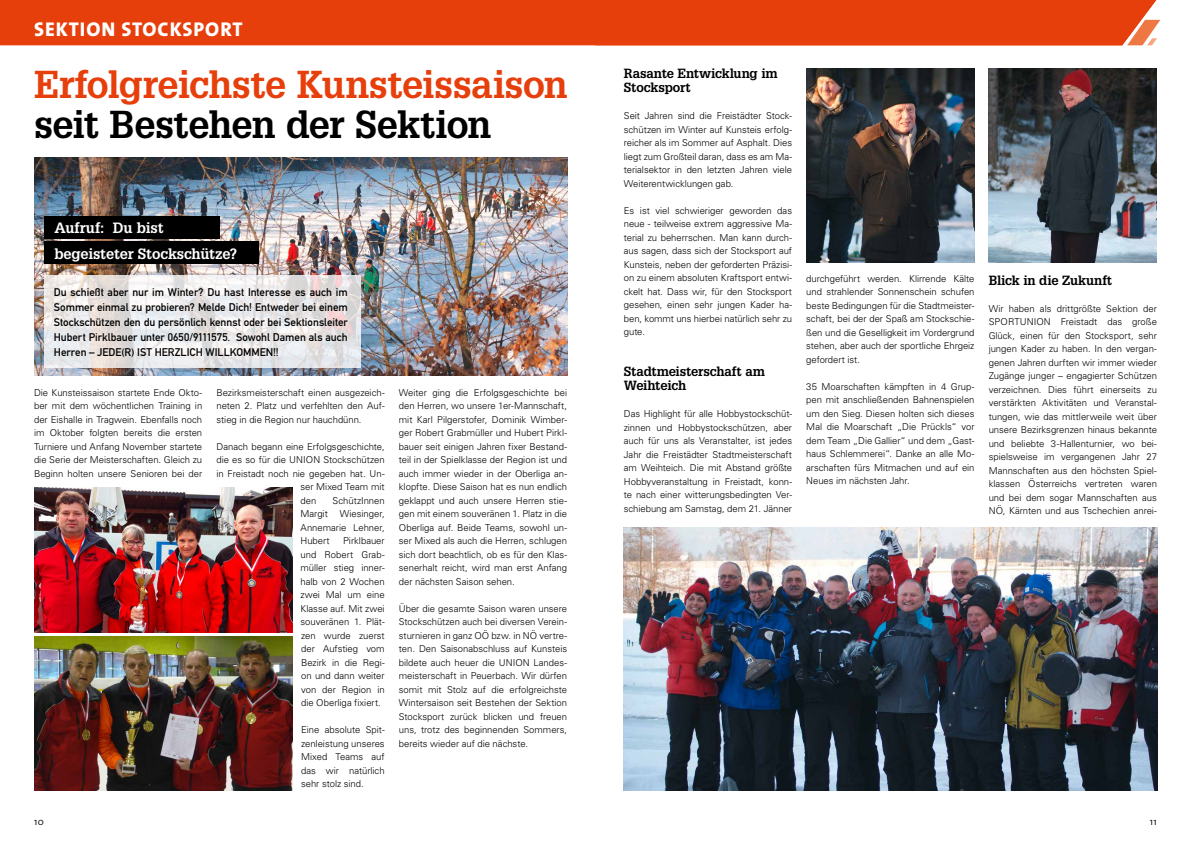
<style>
.page{position:relative;width:1191px;height:842px;background:#fff}
.page>*{position:absolute;margin:0;border:0;box-sizing:border-box;transform-origin:0 0}
.t1{font:700 38px "Glypha LT";letter-spacing:-.015em;color:#e73f0c}
.t2{font:700 38px "Glypha LT";letter-spacing:-.02em;color:#000}
.t3{font:800 20px "The Sans";letter-spacing:.05em;color:#fff}
.t4{font:700 14.6px/26px "Glypha LT";letter-spacing:-.005em;color:#fff}
.t5{font:700 13px/14px "Glypha LT";letter-spacing:-.01em;color:#000}
.t6{font:11px/15px "DIN Mittelschrift LT";color:#000;text-align:justify}
.t7{font:300 10px "The Sans";color:#000}
.t8{font:300 9.5px/13.5px "Univers LT";letter-spacing:-.005em;color:#000;text-align:justify}
</style>
<div class="page">
<div style="left:0;top:0;width:595px;height:45px;background:#e73f0c"></div>
<div style="left:595px;top:0;width:565px;height:45px;background:#e73f0c"></div>
<img style="left:34px;top:636px;width:259px;height:155px">
<img style="left:34px;top:488px;width:258px;height:145px">
<img style="left:624px;top:527px;width:533px;height:264px">
<img style="left:34px;top:157px;width:533px;height:219px">
<div style="left:44px;top:216px;width:176px;height:23px;background:#000"></div>
<div style="left:44px;top:242px;width:214px;height:22px;background:#000"></div>
<svg style="left:44px;top:275px;width:316px;height:92px"></svg>
<img style="left:988px;top:68px;width:169px;height:195px">
<img style="left:806px;top:68px;width:168px;height:195px">
<h2 class="t3" style="left:34px;top:13px;width:210px">SEKTION STOCKSPORT</h2>
<h1 class="t1" style="left:34px;top:61px;width:535px">Erfolgreichste Kunsteissaison</h1>
<h1 class="t2" style="left:34px;top:101px;width:459px">seit Bestehen der Sektion</h1>
<h3 class="t4" style="left:54px;top:214px;width:184px">Aufruf: Du bist begeisteter Stockschütze?</h3>
<p class="t6" style="left:54px;top:285px;width:295px">Du schießt aber nur im Winter? Du hast Interesse es auch im Sommer einmal zu probieren? Melde Dich! Entweder bei einem Stockschützen den du persönlich kennst oder bei Sektionsleiter Hubert Pirklbauer unter 0650/9111575. Sowohl Damen als auch Herren – JEDE(R) IST HERZLICH WILLKOMMEN!!</p>
<p class="t8" style="left:34px;top:386px;width:170px">Die Kunsteissaison startete Ende Okto&shy;ber mit dem wöchentlichen Training in der Eishalle in Tragwein. Ebenfalls noch im Oktober folgten bereits die ersten Turniere und Anfang November startete die Serie der Meisterschaften. Gleich zu Beginn holten unsere Senioren bei der</p>
<p class="t8" style="left:216px;top:386px;width:170px">Bezirksmeisterschaft einen ausgezeich&shy;neten 2. Platz und verfehlten den Auf&shy;stieg in die Region nur hauchdünn.</p>
<p class="t8" style="left:216px;top:440px;width:170px">Danach begann eine Erfolgsgeschichte,</p>
<p class="t8" style="left:216px;top:453px;width:170px">die es so für die UNION Stockschützen</p>
<p class="t8" style="left:216px;top:467px;width:170px">in Freistadt noch nie gegeben hat. Un-</p>
<p class="t8" style="left:300px;top:480px;width:86px">ser Mixed Team mit</p>
<p class="t8" style="left:300px;top:494px;width:17px">den</p>
<p class="t8" style="left:332px;top:494px;width:54px">SchützInnen</p>
<p class="t8" style="left:300px;top:507px;width:29px">Margit</p>
<p class="t8" style="left:300px;top:507px;width:86px;text-indent:39px">Wiesinger, Annemarie Lehner, Hubert</p>
<p class="t8" style="left:300px;top:534px;width:86px;text-indent:43px">Pirklbauer und Robert Grab&shy;müller stieg inner&shy;halb von 2 Wochen zwei Mal um eine Klasse auf. Mit zwei souveränen 1. Plät&shy;zen wurde zuerst der Aufstieg vom Bezirk in die Regi&shy;on und dann weiter von der Region in die Oberliga fixiert.</p>
<p class="t8" style="left:301px;top:723px;width:85px">Eine absolute Spit&shy;zenleistung unseres Mixed Teams auf das wir natürlich sehr stolz sind.</p>
<p class="t8" style="left:399px;top:386px;width:170px">Weiter ging die Erfolgsgeschichte bei den Herren, wo unsere 1er-Mannschaft, mit Karl Pilgerstofer, Dominik Wimber&shy;ger Robert Grabmüller und Hubert Pirkl&shy;bauer seit einigen Jahren fixer Bestand&shy;teil in der Spielklasse der Region ist und auch immer wieder in der Oberliga an&shy;klopfte. Diese Saison hat es nun endlich geklappt und auch unsere Herren stie&shy;gen mit einem souveränen 1. Platz in die Oberliga auf. Beide Teams, sowohl un&shy;ser Mixed als auch die Herren, schlugen sich dort beachtlich, ob es für den Klas&shy;senerhalt reicht, wird man erst Anfang der nächsten Saison sehen.</p>
<p class="t8" style="left:399px;top:602px;width:170px">Über die gesamte Saison waren unsere Stockschützen auch bei diversen Verein&shy;sturnieren in ganz OÖ bzw. in NÖ vertre&shy;ten. Den Saisonabschluss auf Kunsteis bildete auch heuer die UNION Landes&shy;meisterschaft in Peuerbach. Wir dürfen somit mit Stolz auf die erfolgreichste Wintersaison seit Bestehen der Sektion Stocksport zurück blicken und freuen uns, trotz des beginnenden Sommers, bereits wieder auf die nächste.</p>
<h3 class="t5" style="left:624px;top:66px;width:155px">Rasante Entwicklung im<br>Stocksport</h3>
<p class="t8" style="left:624px;top:109px;width:170px">Seit Jahren sind die Freistädter Stock&shy;schützen im Winter auf Kunsteis erfolg&shy;reicher als im Sommer auf Asphalt. Dies liegt zum Großteil daran, dass es am Ma&shy;terialsektor in den letzten Jahren viele Weiterentwicklungen gab.</p>
<p class="t8" style="left:624px;top:204px;width:170px">Es ist viel schwieriger geworden das neue - teilweise extrem aggressive Ma&shy;terial zu beherrschen. Man kann durch&shy;aus sagen, dass sich der Stocksport auf Kunsteis, neben der geforderten Präzisi&shy;on zu einem absoluten Kraftsport entwi&shy;ckelt hat. Dass wir, für den Stocksport gesehen, einen sehr jungen Kader ha&shy;ben, kommt uns hierbei natürlich sehr zu gute.</p>
<h3 class="t5" style="left:624px;top:364px;width:143px">Stadtmeisterschaft am<br>Weihteich</h3>
<p class="t8" style="left:624px;top:407px;width:170px">Das Highlight für alle Hobbystockschüt&shy;zinnen und Hobbystockschützen, aber auch für uns als Veranstalter, ist jedes Jahr die Freistädter Stadtmeisterschaft am Weihteich. Die mit Abstand größte Hobbyveranstaltung in Freistadt, konn&shy;te nach einer witterungsbedingten Ver&shy;schiebung am Samstag, dem 21. Jänner</p>
<p class="t8" style="left:806px;top:272px;width:170px">durchgeführt werden. Klirrende Kälte und strahlender Sonnenschein schufen beste Bedingungen für die Stadtmeister&shy;schaft, bei der der Spaß am Stockschie&shy;ßen und die Geselligkeit im Vordergrund stehen, aber auch der sportliche Ehrgeiz gefordert ist.</p>
<p class="t8" style="left:806px;top:380px;width:170px">35 Moarschaften kämpften in 4 Grup&shy;pen mit anschließenden Bahnenspielen um den Sieg. Diesen holten sich dieses Mal die Moarschaft „Die Prückls“ vor dem Team „Die Gallier“ und dem „Gast&shy;haus Schlemmerei“. Danke an alle Mo&shy;arschaften fürs Mitmachen und auf ein Neues im nächsten Jahr.</p>
<h3 class="t5" style="left:988px;top:273px;width:125px">Blick in die Zukunft</h3>
<p class="t8" style="left:988px;top:301px;width:170px">Wir haben als drittgrößte Sektion der SPORTUNION Freistadt das große Glück, einen für den Stocksport, sehr jungen Kader zu haben. In den vergan&shy;genen Jahren durften wir immer wieder Zugänge junger – engagierter Schützen verzeichnen. Dies führt einerseits zu verstärkten Aktivitäten und Veranstal&shy;tungen, wie das mittlerweile weit über unsere Bezirksgrenzen hinaus bekannte und beliebte 3-Hallenturnier, wo bei&shy;spielsweise im vergangenen Jahr 27<br>Mannschaften aus den höchsten Spiel&shy;klassen Österreichs vertreten waren und bei dem sogar Mannschaften aus NÖ, Kärnten und aus Tschechien anrei-</p>
<p class="t7" style="left:34px;top:813px;width:12px">10</p>
<p class="t7" style="left:1149px;top:813px;width:9px">11</p>
</div>
